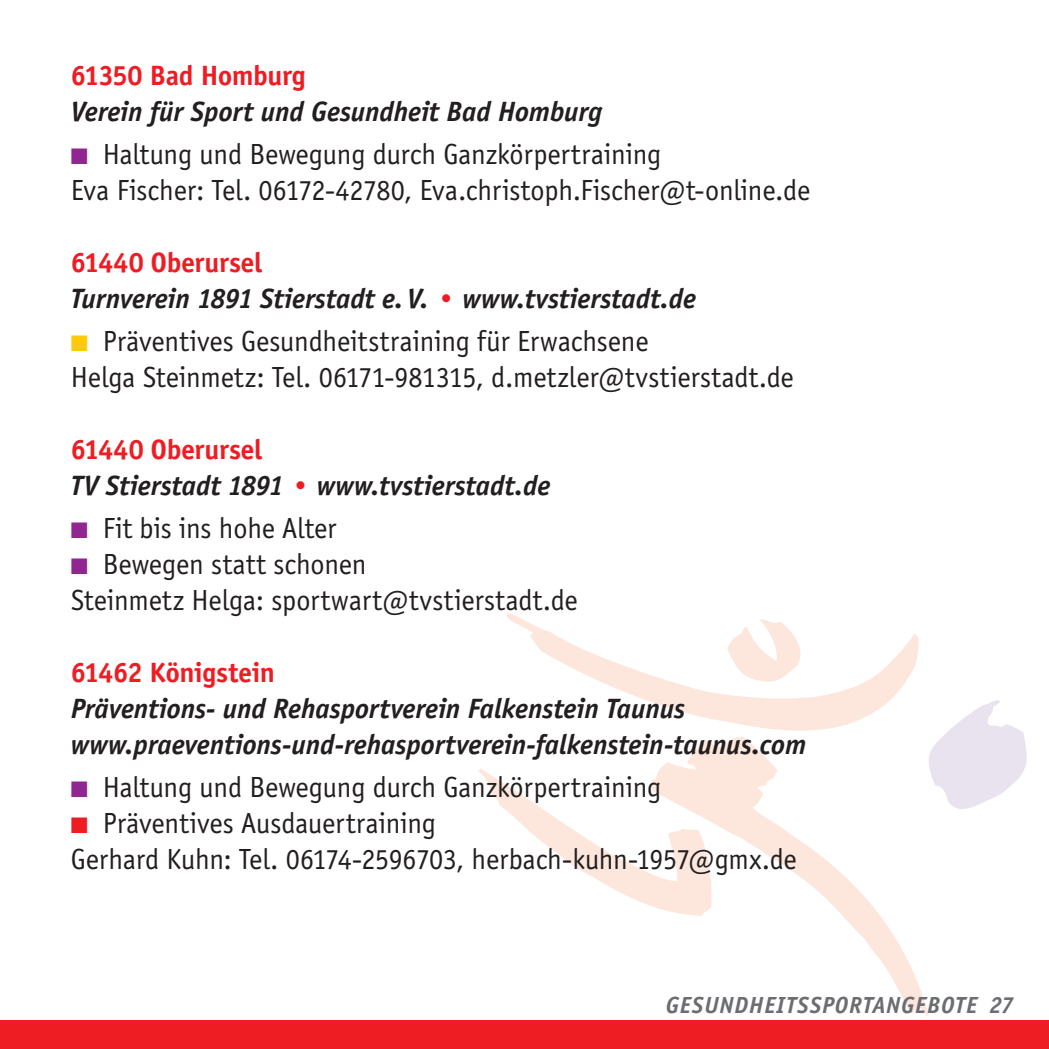
<style>
.page{position:relative;width:1049px;height:1049px;background:#fff}
.page>*{position:absolute;margin:0;border:0;box-sizing:border-box;transform-origin:0 0}
.t1{font:30px/36px "Sportiv";letter-spacing:-.005em;color:#231f20}
.t2{font:italic 700 30px/36px "Sportiv";letter-spacing:-.005em;color:#231f20}
.t3{font:700 30px "Sportiv";letter-spacing:-.01em;color:#ee1d23}
.t4{font:italic 700 25px "Sportiv";letter-spacing:.035em;color:#6c6d70}
.s1{color:#90268f}
.s2{font-style:normal;color:#ee1d23}
.s3{color:#ee1d23}
.s4{color:#feca0a}
</style>
<div class="page">
<svg style="left:506px;top:613px;width:413px;height:117px"></svg>
<svg style="left:727px;top:619px;width:81px;height:63px"></svg>
<svg style="left:929px;top:700px;width:98px;height:109px"></svg>
<svg style="left:660px;top:737px;width:269px;height:279px"></svg>
<svg style="left:478px;top:769px;width:235px;height:147px"></svg>
<div style="left:0;top:1020px;width:1049px;height:29px;background:#ee1d23"></div>
<p class="t3" style="left:71px;top:58px;width:237px">61350 Bad Homburg</p>
<p class="t2" style="left:71px;top:93px;width:533px">Verein für Sport und Gesundheit Bad Homburg</p>
<p class="t1" style="left:71px;top:136px;width:741px"><span class="s1">■</span> Haltung und Bewegung durch Ganzkörpertraining<br>Eva Fischer: Tel. 06172-42780, Eva.christoph.Fischer@t-online.de</p>
<p class="t2" style="left:71px;top:244px;width:627px"><span class="s2">61440 Oberursel<br></span>Turnverein 1891 Stierstadt e. V. <span class="s3">•</span> www.tvstierstadt.de</p>
<p class="t1" style="left:71px;top:323px;width:724px"><span class="s4">■</span> Präventives Gesundheitstraining für Erwachsene<br>Helga Steinmetz: Tel. 06171-981315, d.metzler@tvstierstadt.de</p>
<p class="t2" style="left:71px;top:431px;width:481px"><span class="s2">61440 Oberursel<br></span>TV Stierstadt 1891 <span class="s3">•</span> www.tvstierstadt.de</p>
<p class="t1" style="left:71px;top:510px;width:267px"><span class="s1">■</span> Fit bis ins hohe Alter</p>
<p class="t1" style="left:71px;top:546px;width:508px"><span class="s1">■</span> Bewegen statt schonen<br>Steinmetz Helga: sportwart@tvstierstadt.de</p>
<p class="t3" style="left:71px;top:655px;width:205px">61462 Königstein</p>
<p class="t2" style="left:71px;top:690px;width:737px">Präventions- und Rehasportverein Falkenstein Taunus www.praeventions-und-rehasportverein-falkenstein-taunus.com</p>
<p class="t1" style="left:71px;top:770px;width:592px"><span class="s1">■</span> Haltung und Bewegung durch Ganzkörpertraining</p>
<p class="t1" style="left:71px;top:806px;width:727px"><span class="s3">■</span> Präventives Ausdauertraining<br>Gerhard Kuhn: Tel. 06174-2596703, herbach-kuhn-1957@gmx.de</p>
<p class="t4" style="left:666px;top:991px;width:349px">GESUNDHEITSSPORTANGEBOTE 27</p>
</div>
